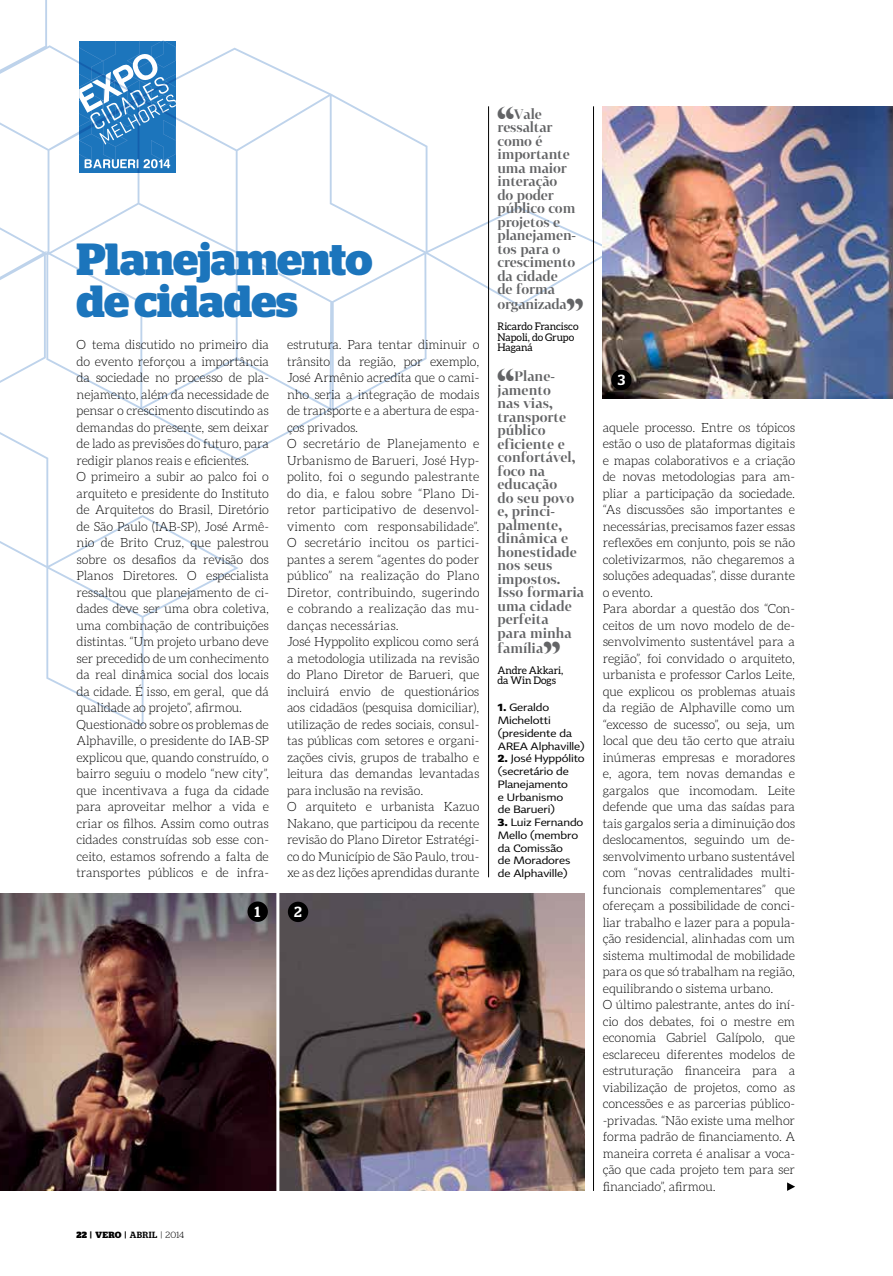
<style>
.page{position:relative;width:893px;height:1276px;background:#fff}
.page>*{position:absolute;margin:0;border:0;box-sizing:border-box;transform-origin:0 0}
.t1{font:700 45px/42px "Stag";letter-spacing:-.01em;color:#1c75bc}
.t2{font:700 36px "Tabac G1";color:#636466}
.t3{font:500 14.7px "Stag";color:#fff}
.t4{font:700 13.5px/13.5px "Tabac G1";color:#636466}
.t5{font:700 13.5px "Tabac G1";letter-spacing:-.02em;color:#636466}
.t6{font:300 12.75px/16.5px "Aleo";letter-spacing:-.01em;color:#000}
.t7{font:10.5px/12.8px "Tabac Sans";letter-spacing:-.01em;color:#000;scale:1.13 1}
.t8{font:10.5px/10.5px "Aleo";letter-spacing:-.01em;color:#000}
.t9{font:500 9px "Stag";letter-spacing:.04em;color:#000}
.s1{font-weight:700}
.s2{font-weight:900}
.s3{font-weight:600}
.s4{font-weight:300}
</style>
<div class="page">
<svg style="left:0;top:0;width:615px;height:726px"></svg>
<img style="left:603px;top:106px;width:290px;height:292px">
<img style="left:0;top:893px;width:276px;height:298px">
<img style="left:279px;top:893px;width:306px;height:298px">
<hr style="left:488px;top:106px;width:1px;height:771px;background:#000">
<hr style="left:593px;top:106px;width:1px;height:1085px;background:#000">
<div style="left:611px;top:370px;width:21px;height:20px;background:#000;border-radius:50%"></div>
<div style="left:288px;top:901px;width:20px;height:21px;background:#000;border-radius:50%"></div>
<div style="left:248px;top:901px;width:20px;height:21px;background:#000;border-radius:50%"></div>
<svg style="left:787px;top:1182px;width:8px;height:9px"></svg>
<h1 class="t1" style="left:77px;top:238px;width:297px">Planejamento de cidades</h1>
<p class="t6" style="left:77px;top:336px;width:194px">O tema discutido no primeiro dia do evento reforçou a importância da sociedade no processo de pla&shy;nejamento, além da necessidade de pensar o crescimento discutindo as demandas do presente, sem deixar de lado as previsões do futuro, para redigir planos reais e eficientes.<br>O primeiro a subir ao palco foi o arquiteto e presidente do Instituto de Arquitetos do Brasil, Diretório de São Paulo (IAB-SP), José Armê&shy;nio de Brito Cruz, que palestrou sobre os desafios da revisão dos Planos Diretores. O especialista ressaltou que planejamento de ci&shy;dades deve ser uma obra coletiva, uma combinação de contribuições distintas. “Um projeto urbano deve ser precedido de um conhecimento da real dinâmica social dos locais da cidade. É isso, em geral, que dá qualidade ao projeto”, afirmou.<br>Questionado sobre os problemas de Alphaville, o presidente do IAB-SP explicou que, quando construído, o bairro seguiu o modelo “new city”, que incentivava a fuga da cidade para aproveitar melhor a vida e criar os filhos. Assim como outras cidades construídas sob esse con&shy;ceito, estamos sofrendo a falta de transportes públicos e de infra-</p>
<p class="t6" style="left:287px;top:336px;width:194px">estrutura. Para tentar diminuir o trânsito da região, por exemplo,<br>José Armênio acredita que o cami&shy;nho seria a integração de modais de transporte e a abertura de espa&shy;ços privados.<br>O secretário de Planejamento e<br>Urbanismo de Barueri, José Hyp&shy;polito, foi o segundo palestrante do dia, e falou sobre “Plano Di&shy;retor participativo de desenvol&shy;vimento com responsabilidade”.<br>O secretário incitou os partici&shy;pantes a serem “agentes do poder público” na realização do Plano<br>Diretor, contribuindo, sugerindo e cobrando a realização das mu&shy;danças necessárias.<br>José Hyppolito explicou como será a metodologia utilizada na revisão do Plano Diretor de Barueri, que incluirá envio de questionários aos cidadãos (pesquisa domiciliar), utilização de redes sociais, consul&shy;tas públicas com setores e organi&shy;zações civis, grupos de trabalho e leitura das demandas levantadas para inclusão na revisão.<br>O arquiteto e urbanista Kazuo<br>Nakano, que participou da recente revisão do Plano Diretor Estratégi&shy;co do Município de São Paulo, trou&shy;xe as dez lições aprendidas durante</p>
<p class="t3" style="left:255px;top:902px;width:7px">1</p>
<p class="t3" style="left:294px;top:903px;width:9px">2</p>
<h2 class="t2" style="left:497px;top:96px;width:18px">“</h2>
<p class="t4" style="left:497px;top:107px;width:80px;text-indent:16px">Vale ressaltar como é importante uma maior interação do poder público com projetos e planejamen&shy;tos para o crescimento da cidade de forma</p>
<p class="t5" style="left:497px;top:295px;width:71px">organizada</p>
<p class="t8" style="left:497px;top:321px;width:82px">Ricardo Francisco</p>
<h2 class="t2" style="left:567px;top:288px;width:18px">”</h2>
<p class="t8" style="left:497px;top:332px;width:78px">Napoli, do Grupo<br>Haganá</p>
<h2 class="t2" style="left:497px;top:358px;width:18px">“</h2>
<p class="t4" style="left:497px;top:369px;width:88px;text-indent:17px">Plane&shy;jamento<br>nas vias, transporte público eficiente e confortável, foco na educação<br>do seu povo e, princi&shy;palmente, dinâmica e honestidade nos seus impostos.<br>Isso formaria uma cidade perfeita<br>para minha</p>
<p class="t4" style="left:497px;top:641px;width:47px">família</p>
<p class="t8" style="left:497px;top:664px;width:67px">Andre Akkari,</p>
<h2 class="t2" style="left:543px;top:631px;width:18px">”</h2>
<p class="t8" style="left:497px;top:675px;width:60px">da Win Dogs</p>
<p class="t7" style="left:498px;top:701px;width:78px"><span class="s1">1.</span> Geraldo<br>Michelotti (presidente da<br>AREA Alphaville)</p>
<p class="t7" style="left:498px;top:752px;width:78px"><span class="s1">2.</span> José Hyppólito (secretário de<br>Planejamento<br>e Urbanismo<br>de Barueri)</p>
<p class="t7" style="left:498px;top:816px;width:77px"><span class="s1">3.</span> Luiz Fernando<br>Mello (membro da Comissão<br>de Moradores de Alphaville)</p>
<p class="t9" style="left:77px;top:1229px;width:109px"><span class="s2">22</span> <span class="s1">|</span> <span class="s1">vero</span> <span class="s3">|</span> abril <span class="s4">|</span> <span class="s4">2014</span></p>
<p class="t3" style="left:618px;top:371px;width:9px">3</p>
<p class="t6" style="left:603px;top:419px;width:194px">aquele processo. Entre os tópicos estão o uso de plataformas digitais e mapas colaborativos e a criação de novas metodologias para am&shy;pliar a participação da sociedade. “As discussões são importantes e necessárias, precisamos fazer essas reflexões em conjunto, pois se não coletivizarmos, não chegaremos a soluções adequadas”, disse durante o evento.<br>Para abordar a questão dos “Con&shy;ceitos de um novo modelo de de&shy;senvolvimento sustentável para a região”, foi convidado o arquiteto, urbanista e professor Carlos Leite, que explicou os problemas atuais da região de Alphaville como um “excesso de sucesso”, ou seja, um local que deu tão certo que atraiu inúmeras empresas e moradores e, agora, tem novas demandas e gargalos que incomodam. Leite defende que uma das saídas para tais gargalos seria a diminuição dos deslocamentos, seguindo um de&shy;senvolvimento urbano sustentável com “novas centralidades multi&shy;funcionais complementares” que ofereçam a possibilidade de conci&shy;liar trabalho e lazer para a popula&shy;ção residencial, alinhadas com um sistema multimodal de mobilidade para os que só trabalham na região, equilibrando o sistema urbano.<br>O último palestrante, antes do iní&shy;cio dos debates, foi o mestre em economia Gabriel Galípolo, que esclareceu diferentes modelos de estruturação financeira para a viabilização de projetos, como as concessões e as parcerias público--privadas. “Não existe uma melhor forma padrão de financiamento. A maneira correta é analisar a voca&shy;ção que cada projeto tem para ser financiado”, afirmou.</p>
</div>
